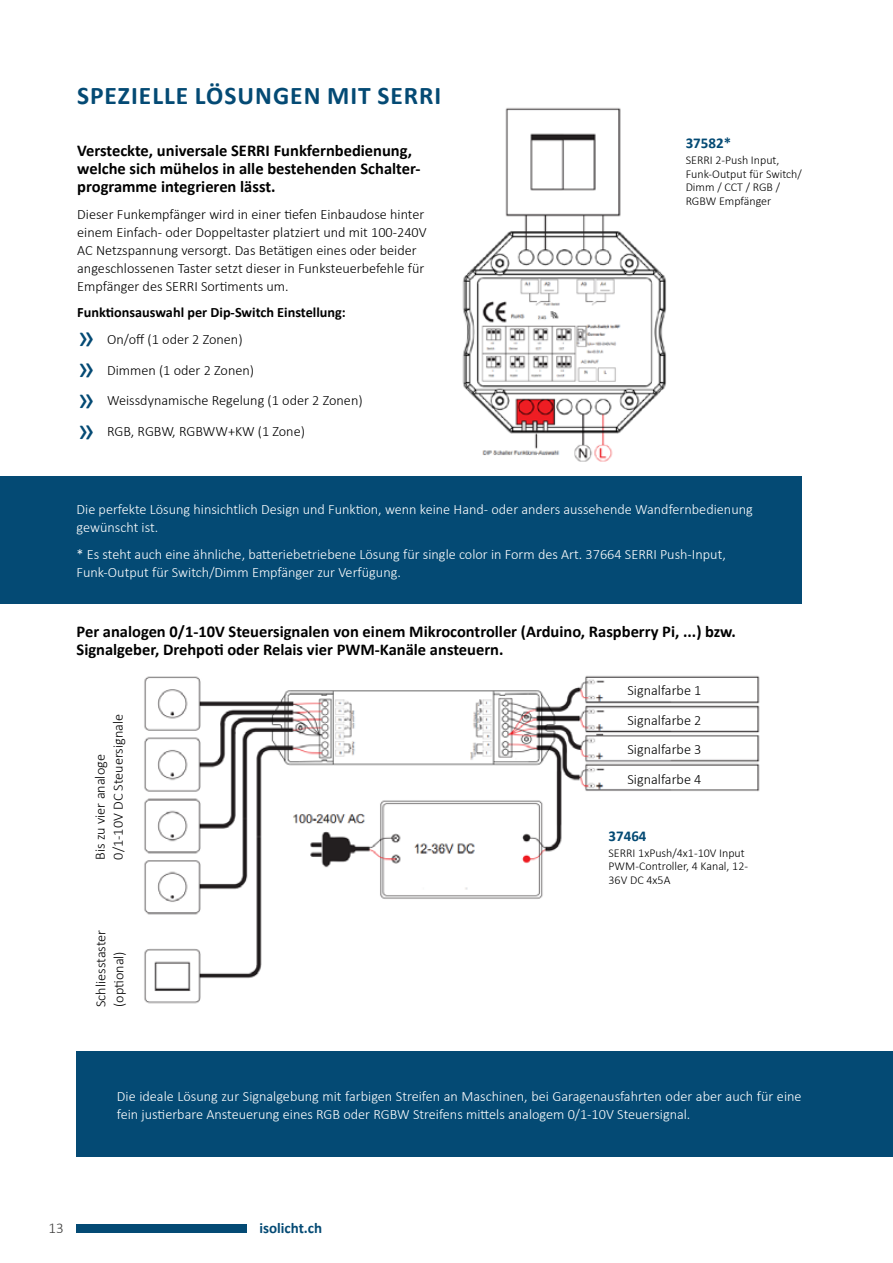
<style>
.page{position:relative;width:893px;height:1263px;background:#fff}
.page>*{position:absolute;margin:0;border:0;box-sizing:border-box;transform-origin:0 0}
.t1{font:34.5px "Calibri";color:#044a74}
.t2{font:700 25.5px "Calibri";letter-spacing:.04em;color:#044a74}
.t3{font:700 16.5px/18px "Calibri";color:#000}
.t4{font:700 15px "Calibri";color:#044a74}
.t5{font:300 15px "Calibri";color:#3c3c3b}
.t6{font:300 14.25px/18px "Calibri";color:#000}
.t7{font:300 14.25px/18px "Calibri";color:#fff}
.t8{font:700 14.25px "Calibri";color:#000}
.t9{font:300 12px/13.5px "Calibri";color:#000}
</style>
<div class="page">
<div style="left:77px;top:1225px;width:170px;height:8px;background:#044a74"></div>
<div style="left:0;top:477px;width:801px;height:127px;background:#044a74"></div>
<img style="left:462px;top:107px;width:205px;height:355px">
<img style="left:144px;top:675px;width:616px;height:329px">
<div style="left:77px;top:1052px;width:816px;height:105px;background:#044a74"></div>
<h2 class="t2" style="left:77px;top:78px;width:366px">SPEZIELLE LÖSUNGEN MIT SERRI</h2>
<p class="t3" style="left:77px;top:141px;width:345px">Versteckte, universale SERRI Funkfernbedienung, welche sich mühelos in alle bestehenden Schalter&shy;programme integrieren lässt.</p>
<p class="t6" style="left:77px;top:205px;width:351px">Dieser Funkempfänger wird in einer tiefen Einbaudose hinter einem Einfach- oder Doppeltaster platziert und mit 100-240V AC Netzspannung versorgt. Das Betätigen eines oder beider angeschlossenen Taster setzt dieser in Funksteuerbefehle für Empfänger des SERRI Sortiments um.</p>
<p class="t8" style="left:77px;top:303px;width:270px">Funktionsauswahl per Dip-Switch Einstellung:</p>
<h1 class="t1" style="left:77px;top:313px;width:19px">»</h1>
<p class="t6" style="left:107px;top:330px;width:137px">On/off (1 oder 2 Zonen)</p>
<h1 class="t1" style="left:77px;top:344px;width:19px">»</h1>
<p class="t6" style="left:107px;top:361px;width:149px">Dimmen (1 oder 2 Zonen)</p>
<h1 class="t1" style="left:77px;top:375px;width:19px">»</h1>
<p class="t6" style="left:107px;top:392px;width:257px">Weissdynamische Regelung (1 oder 2 Zonen)</p>
<h1 class="t1" style="left:77px;top:405px;width:19px">»</h1>
<p class="t6" style="left:107px;top:422px;width:199px">RGB, RGBW, RGBWW+KW (1 Zone)</p>
<p class="t4" style="left:686px;top:133px;width:47px">37582*</p>
<p class="t9" style="left:686px;top:153px;width:118px">SERRI 2-Push Input,<br>Funk-Output für Switch/<br>Dimm / CCT / RGB /<br>RGBW Empfänger</p>
<p class="t7" style="left:77px;top:501px;width:678px">Die perfekte Lösung hinsichtlich Design und Funktion, wenn keine Hand- oder anders aussehende Wandfernbedienung gewünscht ist.</p>
<p class="t7" style="left:77px;top:545px;width:651px">* Es steht auch eine ähnliche, batteriebetriebene Lösung für single color in Form des Art. 37664 SERRI Push-Input,<br>Funk-Output für Switch/Dimm Empfänger zur Verfügung.</p>
<p class="t3" style="left:77px;top:622px;width:661px">Per analogen 0/1-10V Steuersignalen von einem Mikrocontroller (Arduino, Raspberry Pi, ...) bzw.<br>Signalgeber, Drehpoti oder Relais vier PWM-Kanäle ansteuern.</p>
<p class="t6" style="left:91px;top:860px;width:147px;rotate:-90deg">Bis zu vier analoge<br>0/1-10V DC Steuersignale</p>
<p class="t6" style="left:92px;top:1007px;width:79px;rotate:-90deg">Schliesstaster (optional)</p>
<p class="t6" style="left:627px;top:675px;width:75px;line-height:29.7px;text-align:justify">Signalfarbe 1<br>Signalfarbe 2<br>Signalfarbe 3<br>Signalfarbe 4</p>
<p class="t4" style="left:609px;top:826px;width:40px">37464</p>
<p class="t9" style="left:608px;top:846px;width:141px">SERRI 1xPush/4x1-10V Input<br>PWM-Controller, 4 Kanal, 12-<br>36V DC 4x5A</p>
<p class="t7" style="left:117px;top:1087px;width:686px">Die ideale Lösung zur Signalgebung mit farbigen Streifen an Maschinen, bei Garagenausfahrten oder aber auch für eine fein justierbare Ansteuerung eines RGB oder RGBW Streifens mittels analogem 0/1-10V Steuersignal.</p>
<p class="t5" style="left:49px;top:1219px;width:17px">13</p>
<p class="t4" style="left:259px;top:1217px;width:64px">isolicht.ch</p>
</div>
